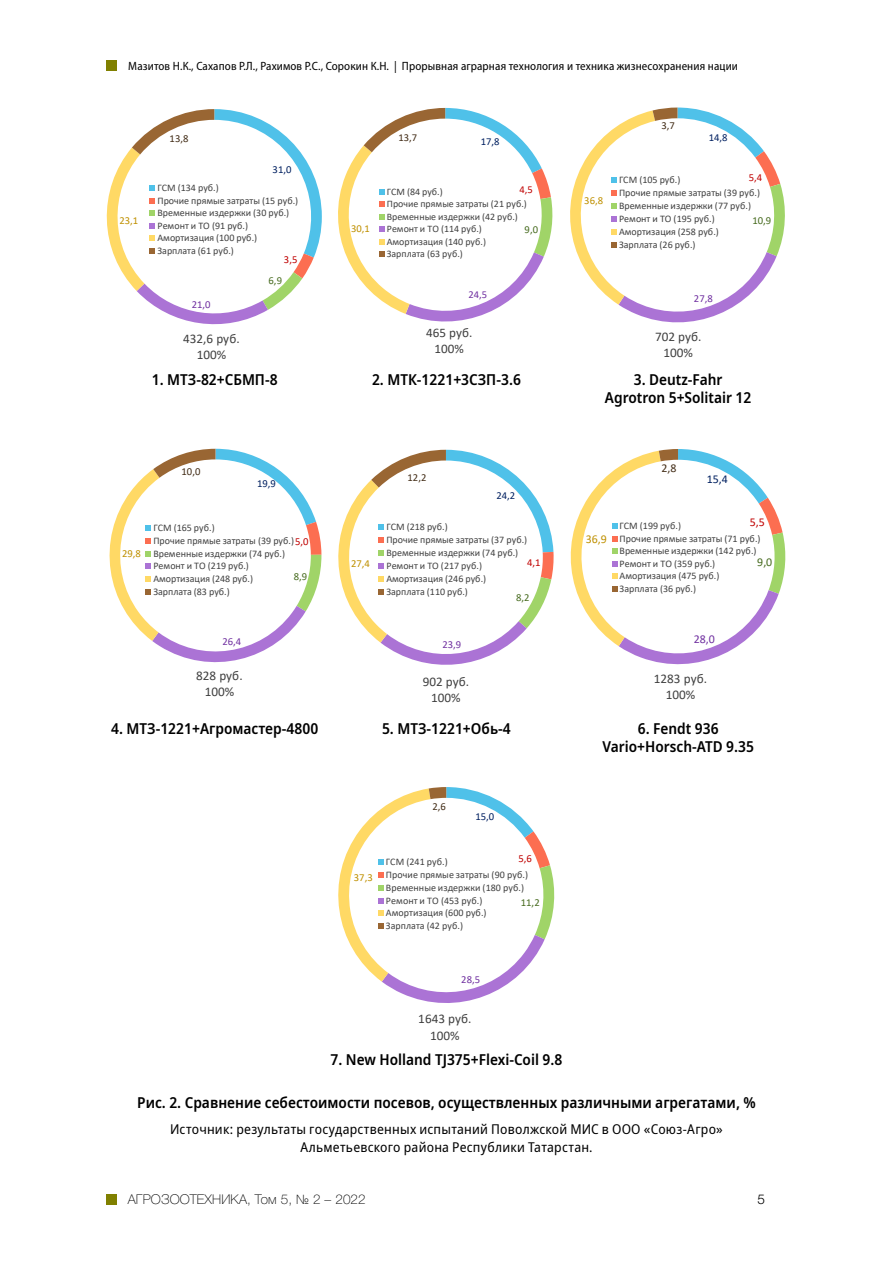
<style>
.page{position:relative;width:893px;height:1263px;background:#fff}
.page>*{position:absolute;margin:0;border:0;box-sizing:border-box;transform-origin:0 0}
.t1{font:600 semi-condensed 15px/18px "Noto Sans";color:#000;text-align:center}
.t2{font:semi-condensed 13.5px/18px "Noto Sans";letter-spacing:.015em;color:#000;text-align:center}
.t3{font:100 13.5px "Helvetica Neue Cyr";letter-spacing:.01em;color:#000}
.t4{font:300 13.5px "Helvetica Neue Cyr";color:#000}
.t5{font:13.35px "Calibri";color:#404040}
.t6{font:13.2px/16.2px "Calibri";color:#404040;text-align:center}
.t7{font:13.05px/16px "Calibri";color:#404040;text-align:center}
.t8{font:semi-condensed 12px "Myriad Pro";letter-spacing:.01em;color:#000}
.t9{font:12px "Calibri";color:#002060}
.t10{font:12px "Calibri";color:#7030a0}
.t11{font:12px "Calibri";color:#bf9000}
.t12{font:12px "Calibri";color:#c00000}
.t13{font:12px "Calibri";color:#476b1f}
.t14{font:12px "Calibri";color:#422c16}
.t15{font:10.65px "Calibri";color:#002060}
.t16{font:10.65px "Calibri";color:#7030a0}
.t17{font:10.65px "Calibri";color:#bf9000}
.t18{font:10.65px "Calibri";color:#422c16}
.t19{font:10.65px "Calibri";color:#476b1f}
.t20{font:10.65px "Calibri";color:#c00000}
.t21{font:10.5px "Calibri";color:#002060}
.t22{font:10.5px "Calibri";color:#7030a0}
.t23{font:10.5px "Calibri";color:#bf9000}
.t24{font:10.5px "Calibri";color:#422c16}
.t25{font:10.5px "Calibri";color:#c00000}
.t26{font:10.5px "Calibri";color:#476b1f}
.t27{font:10.05px/13px "Calibri";color:#404040}
.t28{font:9.9px/12.6px "Calibri";color:#404040}
</style>
<div class="page">
<div style="left:106px;top:1194px;width:11px;height:11px;background:#808000"></div>
<div style="left:106px;top:60px;width:11px;height:11px;background:#808000"></div>
<svg style="left:106px;top:109px;width:216px;height:216px"></svg>
<svg style="left:338px;top:108px;width:214px;height:214px"></svg>
<svg style="left:570px;top:108px;width:215px;height:215px"></svg>
<svg style="left:109px;top:449px;width:213px;height:214px"></svg>
<svg style="left:338px;top:450px;width:215px;height:215px"></svg>
<svg style="left:570px;top:449px;width:215px;height:216px"></svg>
<svg style="left:338px;top:787px;width:216px;height:216px"></svg>
<p class="t8" style="left:128px;top:58px;width:611px">Мазитов Н.К., Сахапов Р.Л., Рахимов Р.С., Сорокин К.Н. | Прорывная аграрная технология и техника жизнесохранения нации</p>
<p class="t17" style="left:119px;top:213px;width:20px">23,1</p>
<p class="t18" style="left:170px;top:131px;width:20px">13,8</p>
<p class="t15" style="left:273px;top:162px;width:20px">31,0</p>
<p class="t27" style="left:157px;top:182px;width:142px;line-height:12.5px">ГСМ (134 руб.)<br>Прочие прямые затраты (15 руб.)<br>Временные издержки (30 руб.)<br>Ремонт и ТО (91 руб.)<br>Амортизация (100 руб.)<br>Зарплата (61 руб.)</p>
<p class="t20" style="left:284px;top:252px;width:15px">3,5</p>
<p class="t16" style="left:192px;top:297px;width:20px">21,0</p>
<h3 class="t6" style="left:183px;top:330px;width:58px">432,6 руб.<br>100%</h3>
<p class="t19" style="left:269px;top:273px;width:15px">6,9</p>
<p class="t23" style="left:351px;top:221px;width:20px">30,1</p>
<p class="t24" style="left:398px;top:130px;width:20px">13,7</p>
<p class="t21" style="left:481px;top:135px;width:20px">17,8</p>
<p class="t25" style="left:519px;top:182px;width:15px">4,5</p>
<p class="t26" style="left:525px;top:222px;width:15px">9,0</p>
<p class="t28" style="left:387px;top:185px;width:142px">ГСМ (84 руб.)<br>Прочие прямые затраты (21 руб.)<br>Временные издержки (42 руб.)<br>Ремонт и ТО (114 руб.)<br>Амортизация (140 руб.)<br>Зарплата (63 руб.)</p>
<p class="t22" style="left:468px;top:287px;width:20px">24,5</p>
<p class="t7" style="left:426px;top:324px;width:48px">465 руб.<br>100%</p>
<p class="t17" style="left:584px;top:193px;width:20px">36,8</p>
<p class="t18" style="left:661px;top:118px;width:15px">3,7</p>
<p class="t15" style="left:709px;top:130px;width:20px">14,8</p>
<p class="t20" style="left:749px;top:170px;width:15px">5,4</p>
<p class="t19" style="left:752px;top:213px;width:20px">10,9</p>
<p class="t27" style="left:619px;top:173px;width:143px">ГСМ (105 руб.)<br>Прочие прямые затраты (39 руб.)<br>Временные издержки (77 руб.)<br>Ремонт и ТО (195 руб.)<br>Амортизация (258 руб.)<br>Зарплата (26 руб.)</p>
<p class="t16" style="left:694px;top:291px;width:20px">27,8</p>
<h3 class="t6" style="left:655px;top:328px;width:48px">702 руб.<br>100%</h3>
<h1 class="t1" style="left:152px;top:371px;width:127px">1. МТЗ-82+СБМП-8</h1>
<h1 class="t1" style="left:372px;top:371px;width:150px">2. МТК-1221+3СЗП-3.6</h1>
<h1 class="t1" style="left:605px;top:371px;width:148px">3. Deutz-Fahr<br>Agrotron 5+Solitair 12</h1>
<p class="t18" style="left:182px;top:464px;width:20px">10,0</p>
<p class="t15" style="left:257px;top:476px;width:20px">19,9</p>
<p class="t17" style="left:122px;top:546px;width:20px">29,8</p>
<p class="t27" style="left:153px;top:521px;width:142px">ГСМ (165 руб.)<br>Прочие прямые затраты (39 руб.)<br>Временные издержки (74 руб.)<br>Ремонт и ТО (219 руб.)<br>Амортизация (248 руб.)<br>Зарплата (83 руб.)</p>
<p class="t20" style="left:295px;top:534px;width:15px">5,0</p>
<p class="t19" style="left:294px;top:569px;width:15px">8,9</p>
<p class="t16" style="left:222px;top:634px;width:20px">26,4</p>
<h3 class="t6" style="left:196px;top:667px;width:48px">828 руб.</h3>
<h3 class="t5" style="left:205px;top:682px;width:31px">100%</h3>
<p class="t17" style="left:351px;top:556px;width:20px">27,4</p>
<p class="t18" style="left:408px;top:470px;width:20px">12,2</p>
<p class="t15" style="left:496px;top:488px;width:20px">24,2</p>
<p class="t27" style="left:386px;top:520px;width:142px">ГСМ (218 руб.)<br>Прочие прямые затраты (37 руб.)<br>Временные издержки (74 руб.)<br>Ремонт и ТО (217 руб.)<br>Амортизация (246 руб.)<br>Зарплата (110 руб.)</p>
<p class="t20" style="left:527px;top:555px;width:15px">4,1</p>
<p class="t19" style="left:516px;top:590px;width:15px">8,2</p>
<p class="t16" style="left:442px;top:637px;width:20px">23,9</p>
<h3 class="t6" style="left:423px;top:673px;width:48px">902 руб.<br>100%</h3>
<p class="t11" style="left:586px;top:530px;width:23px">36,9</p>
<p class="t14" style="left:661px;top:460px;width:17px">2,8</p>
<p class="t9" style="left:707px;top:470px;width:23px">15,4</p>
<p class="t12" style="left:750px;top:514px;width:17px">5,5</p>
<p class="t13" style="left:757px;top:554px;width:17px">9,0</p>
<p class="t27" style="left:620px;top:519px;width:142px;line-height:12.6px">ГСМ (199 руб.)<br>Прочие прямые затраты (71 руб.)<br>Временные издержки (142 руб.)<br>Ремонт и ТО (359 руб.)<br>Амортизация (475 руб.)<br>Зарплата (36 руб.)</p>
<p class="t10" style="left:694px;top:631px;width:23px">28,0</p>
<h3 class="t6" style="left:654px;top:670px;width:55px">1283 руб.<br>100%</h3>
<h1 class="t1" style="left:111px;top:720px;width:209px">4. МТЗ-1221+Агромастер-4800</h1>
<h1 class="t1" style="left:382px;top:719px;width:130px">5. МТЗ-1221+Обь-4</h1>
<h1 class="t1" style="left:602px;top:719px;width:153px">6. Fendt 936<br>Vario+Horsch-ATD 9.35</h1>
<p class="t17" style="left:354px;top:870px;width:20px">37,3</p>
<p class="t18" style="left:432px;top:799px;width:15px">2,6</p>
<p class="t15" style="left:475px;top:809px;width:20px">15,0</p>
<p class="t20" style="left:518px;top:850px;width:15px">5,6</p>
<p class="t19" style="left:521px;top:895px;width:20px">11,2</p>
<p class="t27" style="left:386px;top:854px;width:144px">ГСМ (241 руб.)<br>Прочие прямые затраты (90 руб.)<br>Временные издержки (180 руб.)<br>Ремонт и ТО (453 руб.)<br>Амортизация (600 руб.)<br>Зарплата (42 руб.)</p>
<p class="t16" style="left:461px;top:972px;width:20px">28,5</p>
<h3 class="t6" style="left:418px;top:1010px;width:55px">1643 руб.<br>100%</h3>
<h1 class="t1" style="left:331px;top:1051px;width:233px">7. New Holland TJ375+Flexi-Coil 9.8</h1>
<h1 class="t1" style="left:137px;top:1094px;width:620px">Рис. 2. Сравнение себестоимости посевов, осуществленных различными агрегатами, %</h1>
<h2 class="t2" style="left:170px;top:1121px;width:554px">Источник: результаты государственных испытаний Поволжской МИС в ООО «Союз-Агро»<br>Альметьевского района Республики Татарстан.</h2>
<h2 class="t3" style="left:128px;top:1192px;width:239px">АГРОЗООТЕХНИКА, Том 5, № 2 – 2022</h2>
<h2 class="t4" style="left:758px;top:1192px;width:9px">5</h2>
</div>
